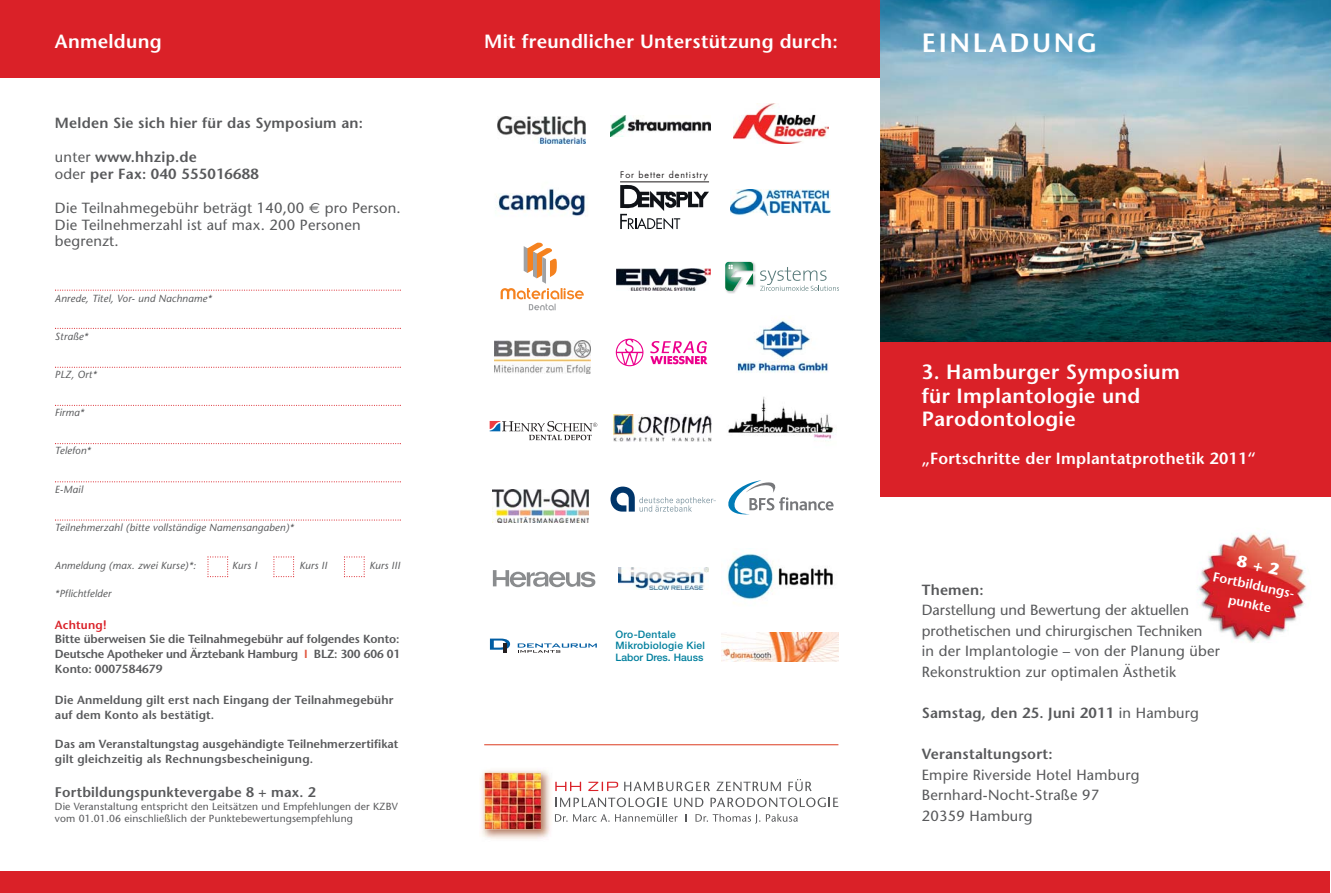
<style>
.page{position:relative;width:1331px;height:893px;background:#fff}
.page>*{position:absolute;margin:0;border:0;box-sizing:border-box;transform-origin:0 0}
.t1{font:600 26.4px "Stone Sans";letter-spacing:.1em;color:#fff}
.t2{font:600 20.55px/23.5px "Stone Sans";letter-spacing:.015em;color:#fff}
.t3{font:600 19.05px "Stone Sans";letter-spacing:.015em;color:#fff}
.t4{font:600 16.2px "Stone Sans";letter-spacing:.015em;color:#fff}
.t5{font:14.7px/20.5px "Stone Sans";letter-spacing:.015em;color:#58595b}
.t6{font:600 14.7px/17px "Stone Sans";letter-spacing:.015em;color:#58595b}
.t7{font:600 13.95px "Stone Sans";letter-spacing:.015em;color:#58595b}
.t8{font:600 13.2px/19px "Stone Sans";color:#fff;text-align:center}
.t9{font:600 11.7px/14.7px "Stone Sans";letter-spacing:.01em;color:#58595b}
.t10{font:600 11.7px "Stone Sans";letter-spacing:.015em;color:#da2128}
.t11{font:italic 10.35px "Stone Sans";letter-spacing:.015em;color:#58595b}
.t12{font:10.35px/11.7px "Stone Sans";letter-spacing:.015em;color:#58595b}
.t13{font:500 10.35px/11.7px "Helvetica Neue";letter-spacing:.025em;color:#007f9d}
.t14{font:8.85px "Futura";letter-spacing:.1em;color:#231f20}
.s1{font-weight:400}
.s2{font-family:"Euro Sans"}
.s3{color:#e15942}
</style>
<div class="page">
<img style="left:880px;top:0;width:450px;height:342px">
<svg style="left:55px;top:290px;width:346px;height:1px"></svg>
<svg style="left:55px;top:328px;width:346px;height:1px"></svg>
<svg style="left:55px;top:367px;width:346px;height:1px"></svg>
<svg style="left:55px;top:405px;width:346px;height:1px"></svg>
<svg style="left:55px;top:443px;width:346px;height:1px"></svg>
<svg style="left:55px;top:481px;width:346px;height:1px"></svg>
<svg style="left:55px;top:519px;width:346px;height:2px"></svg>
<svg style="left:344px;top:556px;width:21px;height:21px"></svg>
<img style="left:498px;top:117px;width:88px;height:27px">
<img style="left:610px;top:115px;width:100px;height:22px">
<img style="left:734px;top:104px;width:94px;height:40px">
<img style="left:496px;top:188px;width:89px;height:28px">
<svg style="left:620px;top:185px;width:89px;height:45px"></svg>
<img style="left:731px;top:190px;width:100px;height:25px">
<svg style="left:501px;top:243px;width:83px;height:67px"></svg>
<img style="left:616px;top:268px;width:94px;height:23px">
<img style="left:726px;top:261px;width:30px;height:33px">
<svg style="left:760px;top:267px;width:78px;height:24px"></svg>
<svg style="left:725px;top:262px;width:28px;height:29px"></svg>
<img style="left:494px;top:341px;width:97px;height:32px">
<svg style="left:616px;top:339px;width:27px;height:27px"></svg>
<svg style="left:650px;top:341px;width:57px;height:23px"></svg>
<img style="left:737px;top:317px;width:91px;height:56px">
<svg style="left:490px;top:421px;width:107px;height:19px"></svg>
<img style="left:614px;top:414px;width:97px;height:27px">
<img style="left:728px;top:397px;width:106px;height:42px">
<img style="left:493px;top:489px;width:96px;height:33px">
<svg style="left:610px;top:487px;width:106px;height:25px"></svg>
<svg style="left:728px;top:480px;width:106px;height:34px"></svg>
<svg style="left:493px;top:570px;width:102px;height:17px"></svg>
<img style="left:618px;top:567px;width:91px;height:23px">
<img style="left:727px;top:553px;width:106px;height:50px">
<div style="left:880px;top:342px;width:450px;height:154px;background:#da2128"></div>
<div style="left:1px;top:871px;width:1329px;height:22px;background:#da2128"></div>
<div style="left:1px;top:0;width:879px;height:78px;background:#da2128"></div>
<hr style="left:484px;top:744px;width:354px;height:1px;background:#e15942">
<img style="left:1193px;top:527px;width:118px;height:122px;border-radius:50%">
<svg style="left:273px;top:556px;width:21px;height:21px"></svg>
<svg style="left:207px;top:556px;width:21px;height:21px"></svg>
<svg style="left:555px;top:782px;width:26px;height:9px"></svg>
<svg style="left:588px;top:782px;width:30px;height:9px"></svg>
<svg style="left:624px;top:781px;width:86px;height:10px"></svg>
<svg style="left:716px;top:782px;width:65px;height:9px"></svg>
<svg style="left:788px;top:779px;width:24px;height:12px"></svg>
<svg style="left:555px;top:797px;width:112px;height:10px"></svg>
<svg style="left:674px;top:798px;width:29px;height:9px"></svg>
<svg style="left:710px;top:797px;width:128px;height:10px"></svg>
<svg style="left:555px;top:814px;width:123px;height:8px"></svg>
<svg style="left:695px;top:814px;width:65px;height:10px"></svg>
<svg style="left:766px;top:814px;width:32px;height:8px"></svg>
<img style="left:480px;top:770px;width:71px;height:69px">
<img style="left:484px;top:773px;width:57px;height:56px">
<svg style="left:490px;top:639px;width:20px;height:11px"></svg>
<hr style="left:503px;top:643px;width:4px;height:10px;background:#231f20">
<svg style="left:518px;top:643px;width:79px;height:10px"></svg>
<hr style="left:620px;top:181px;width:89px;height:1px;background:#231f20">
<img style="left:722px;top:632px;width:116px;height:30px">
<svg style="left:1236px;top:555px;width:43px;height:20px"></svg>
<p class="t3" style="left:55px;top:34px;width:108px">Anmeldung</p>
<p class="t3" style="left:484px;top:34px;width:355px">Mit freundlicher Unterstützung durch:</p>
<h1 class="t1" style="left:922px;top:33px;width:177px">EINLADUNG</h1>
<p class="t6" style="left:55px;top:116px;width:310px">Melden Sie sich hier für das Symposium an:</p>
<p class="t6" style="left:55px;top:150px;width:206px"><span class="s1">unter</span> www.hhzip.de<br><span class="s1">oder</span> per Fax: 040 555016688</p>
<p class="t5" style="left:55px;top:201px;width:347px;line-height:17px">Die Teilnahmegebühr beträgt 140,00 <span class="s2">€</span> pro Person.<br>Die Teilnehmerzahl ist auf max. 200 Personen begrenzt.</p>
<p class="t11" style="left:55px;top:294px;width:158px">Anrede, Titel, Vor- und Nachname*</p>
<p class="t11" style="left:55px;top:332px;width:35px">Straße*</p>
<p class="t11" style="left:55px;top:370px;width:43px">PLZ, Ort*</p>
<p class="t11" style="left:55px;top:409px;width:31px">Firma*</p>
<p class="t11" style="left:55px;top:447px;width:37px">Telefon*</p>
<p class="t11" style="left:55px;top:485px;width:30px">E-Mail</p>
<p class="t11" style="left:55px;top:523px;width:240px">Teilnehmerzahl (bitte vollständige Namensangaben)*</p>
<p class="t11" style="left:55px;top:561px;width:143px">Anmeldung (max. zwei Kurse)*:</p>
<p class="t11" style="left:232px;top:561px;width:26px">Kurs I</p>
<p class="t11" style="left:299px;top:561px;width:29px">Kurs II</p>
<p class="t11" style="left:369px;top:561px;width:32px">Kurs III</p>
<p class="t11" style="left:55px;top:589px;width:58px">*Pflichtfelder</p>
<p class="t10" style="left:55px;top:620px;width:53px">Achtung!</p>
<p class="t9" style="left:55px;top:633px;width:347px;text-align:justify">Bitte überweisen Sie die Teilnahmegebühr auf folgendes Konto:<br>Deutsche Apotheker und Ärztebank Hamburg <span class="s3">I</span> BLZ: 300 606 01<br>Konto: 0007584679</p>
<p class="t9" style="left:55px;top:694px;width:340px">Die Anmeldung gilt erst nach Eingang der Teilnahmegebühr auf dem Konto als bestätigt.</p>
<p class="t9" style="left:55px;top:738px;width:345px">Das am Veranstaltungstag ausgehändigte Teilnehmerzertifikat gilt gleichzeitig als Rechnungsbescheinigung.</p>
<p class="t7" style="left:55px;top:787px;width:262px">Fortbildungspunktevergabe 8 + max. 2</p>
<p class="t12" style="left:55px;top:802px;width:344px">Die Veranstaltung entspricht den Leitsätzen und Empfehlungen der KZBV vom 01.01.06 einschließlich der Punktebewertungsempfehlung</p>
<p class="t14" style="left:620px;top:170px;width:89px">For better dentistry</p>
<p class="t13" style="left:615px;top:629px;width:91px">Oro-Dentale<br>Mikrobiologie Kiel<br>Labor Dres. Hauss</p>
<h2 class="t2" style="left:922px;top:362px;width:260px">3. Hamburger Symposium für Implantologie und<br>Parodontologie</h2>
<p class="t4" style="left:922px;top:452px;width:335px">„Fortschritte der Implantatprothetik 2011“</p>
<p class="t8" style="left:1215px;top:568px;width:87px;rotate:12deg">Fortbildungs&shy;punkte</p>
<p class="t6" style="left:922px;top:583px;width:63px">Themen:</p>
<p class="t5" style="left:922px;top:601px;width:300px">Darstellung und Bewertung der aktuellen prothetischen und chirurgischen Techniken<br>in der Implantologie – von der Planung über Rekonstruktion zur optimalen Ästhetik</p>
<p class="t6" style="left:922px;top:706px;width:279px">Samstag, den 25. Juni 2011 <span class="s1">in Hamburg</span></p>
<p class="t6" style="left:922px;top:747px;width:132px">Veranstaltungsort:</p>
<p class="t5" style="left:922px;top:766px;width:219px">Empire Riverside Hotel Hamburg<br>Bernhard-Nocht-Straße 97<br>20359 Hamburg</p>
</div>
